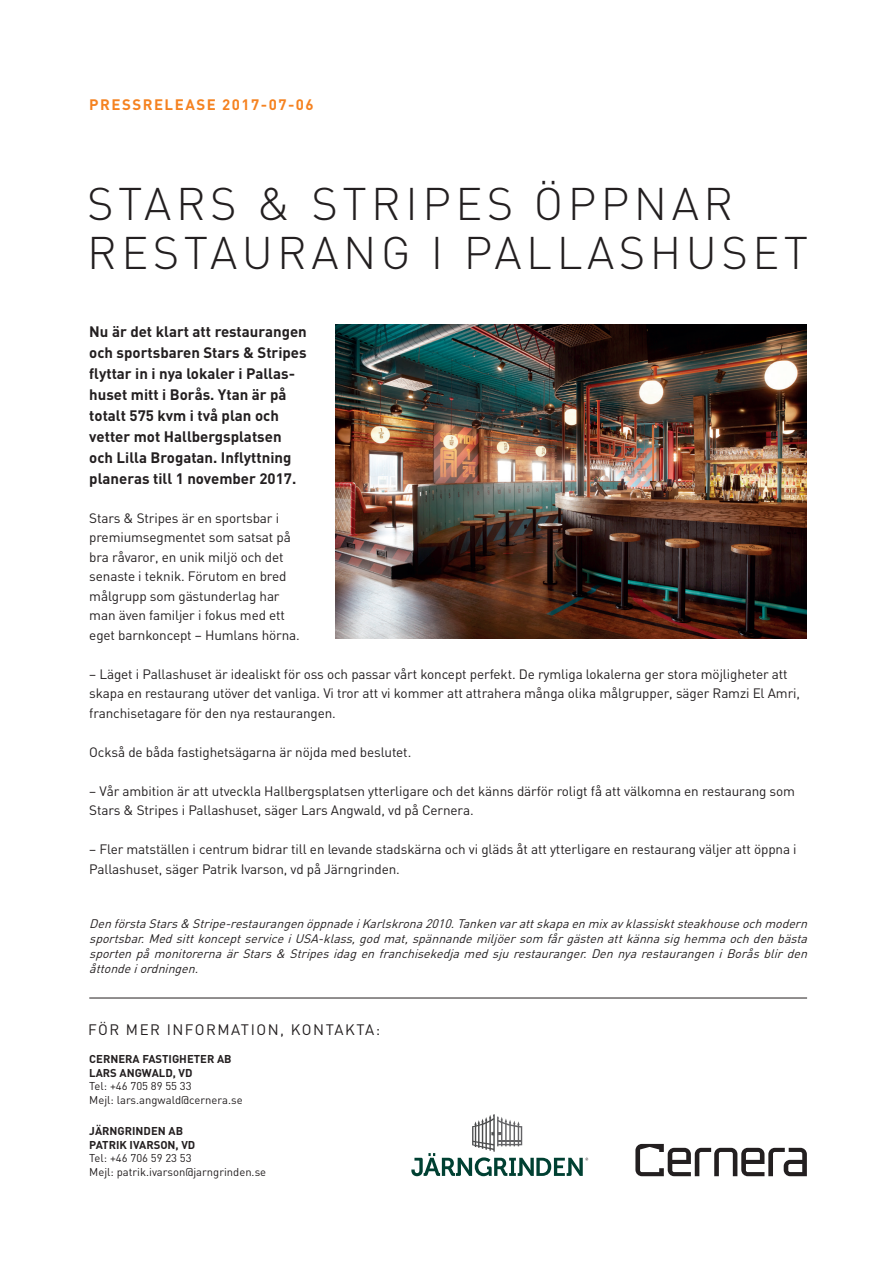
<style>
.page{position:relative;width:893px;height:1263px;background:#fff}
.page>*{position:absolute;margin:0;border:0;box-sizing:border-box;transform-origin:0 0}
.t1{font:300 45.15px/48.9px "DIN";letter-spacing:.1em;color:#231f20}
.t2{font:700 15px/21px "DIN";color:#231f20}
.t3{font:15px "DIN";letter-spacing:.1em;color:#231f20}
.t4{font:700 15px "DIN";letter-spacing:.1em;color:#f58220}
.t5{font:13.5px/19.5px "DIN";letter-spacing:-.01em;color:#231f20}
.t6{font:italic 12.3px/14.7px "DIN";color:#231f20;text-align:justify}
.t7{font:11.25px/13.5px "DIN";color:#231f20}
.t8{font:700 11.25px/13.5px "DIN";color:#231f20}
</style>
<div class="page">
<hr style="left:89px;top:998px;width:718px;height:1px;background:#231f20">
<img style="left:335px;top:324px;width:472px;height:315px">
<svg style="left:411px;top:1114px;width:177px;height:62px"></svg>
<svg style="left:635px;top:1144px;width:172px;height:32px"></svg>
<p class="t4" style="left:89px;top:95px;width:226px">PRESSRELEASE 2017-07-06</p>
<h1 class="t1" style="left:87px;top:178px;width:722px">STARS &amp; STRIPES ÖPPNAR<br>RESTAURANG I PALLASHUSET</h1>
<p class="t2" style="left:89px;top:320px;width:219px">Nu är det klart att restaurangen och sportsbaren Stars &amp; Stripes flyttar in i nya lokaler i Pallas&shy;huset mitt i Borås. Ytan är på totalt 575 kvm i två plan och vetter mot Hallbergsplatsen och Lilla Brogatan. Inflyttning planeras till 1 november 2017.</p>
<p class="t5" style="left:89px;top:508px;width:212px">Stars &amp; Stripes är en sportsbar i premiumsegmentet som satsat på bra råvaror, en unik miljö och det senaste i teknik. Förutom en bred målgrupp som gästunderlag har man även familjer i fokus med ett eget barnkoncept – Humlans hörna.</p>
<p class="t5" style="left:89px;top:664px;width:712px">– Läget i Pallashuset är idealiskt för oss och passar vårt koncept perfekt. De rymliga lokalerna ger stora möjligheter att skapa en restaurang utöver det vanliga. Vi tror att vi kommer att attrahera många olika målgrupper, säger Ramzi El Amri, franchisetagare för den nya restaurangen.</p>
<p class="t5" style="left:89px;top:742px;width:324px">Också de båda fastighetsägarna är nöjda med beslutet.</p>
<p class="t5" style="left:89px;top:781px;width:707px">– Vår ambition är att utveckla Hallbergsplatsen ytterligare och det känns därför roligt få att välkomna en restaurang som<br>Stars &amp; Stripes i Pallashuset, säger Lars Angwald, vd på Cernera.</p>
<p class="t5" style="left:89px;top:839px;width:709px">– Fler matställen i centrum bidrar till en levande stadskärna och vi gläds åt att ytterligare en restaurang väljer att öppna i<br>Pallashuset, säger Patrik Ivarson, vd på Järngrinden.</p>
<p class="t6" style="left:89px;top:916px;width:723px">DenförstaStars&amp; Stripe-restaurangenöppnadeiKarlskrona2010.Tankenvarattskapaenmixavklassisktsteakhouseochmodern sportsbar.MedsittkonceptserviceiUSA-klass,godmat,spännandemiljöersom fårgästenattkännasighemmaochdenbästa sportenpåmonitorernaärStars&amp; Stripesidagenfranchisekedjamedsjurestauranger.DennyarestaurangeniBoråsblirden åttondeiordningen.</p>
<p class="t3" style="left:88px;top:1020px;width:294px">FÖR MER INFORMATION, KONTAKTA:</p>
<p class="t8" style="left:89px;top:1052px;width:144px">CERNERA FASTIGHETER AB<br>LARS ANGWALD, VD</p>
<p class="t7" style="left:89px;top:1079px;width:155px">Tel: +46 705 89 55 33<br>Mejl: lars.angwald@cernera.se</p>
<p class="t8" style="left:89px;top:1124px;width:108px">JÄRNGRINDEN AB<br>PATRIK IVARSON, VD</p>
<p class="t7" style="left:89px;top:1151px;width:178px">Tel: +46 706 59 23 53<br>Mejl: patrik.ivarson@jarngrinden.se</p>
</div>
